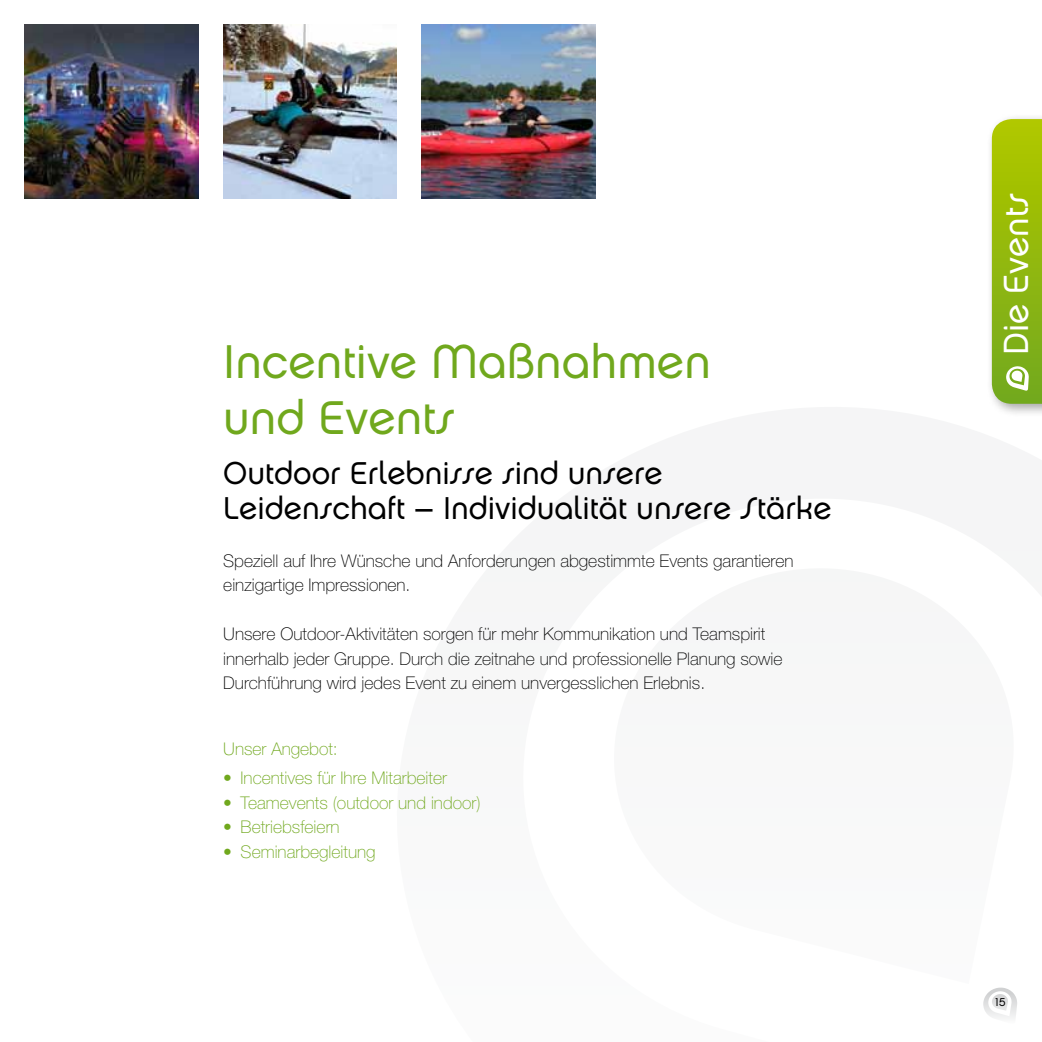
<style>
.page{position:relative;width:1042px;height:1042px;background:#fff}
.page>*{position:absolute;margin:0;border:0;box-sizing:border-box;transform-origin:0 0}
.t1{font:47.25px/56px "Chalet London Nineteen Seventy";color:#70a81d}
.t2{font:34.82px "Chalet London Nineteen Seventy";color:#fff}
.t3{font:31.5px/35px "Chalet London Nineteen Seventy";color:#000}
.t4{font:100 17.5px/24.5px "Helvetica Neue LT Std";color:#000}
.t5{font:100 17.5px "Helvetica Neue LT Std";color:#70a81d}
.t6{font:11.38px "Chalet London Nineteen Seventy";color:#000}
</style>
<div class="page">
<div style="left:986px;top:113px;width:56px;height:304px;background:#000;opacity:.35"></div>
<svg style="left:992px;top:119px;width:50px;height:285px;background:#95ba14"></svg>
<img style="left:25px;top:25px;width:173px;height:173px">
<img style="left:422px;top:25px;width:173px;height:173px">
<img style="left:223px;top:25px;width:174px;height:173px">
<svg style="left:983px;top:987px;width:34px;height:31px"></svg>
<h1 class="t1" style="left:223px;top:334px;width:489px">Incentive Maßnahmen und Events</h1>
<h3 class="t3" style="left:223px;top:456px;width:610px">Outdoor Erlebnisse sind unsere<br>Leidenschaft – Individualität unsere Stärke</h3>
<p class="t4" style="left:223px;top:548px;width:572px">Speziell auf Ihre Wünsche und Anforderungen abgestimmte Events garantieren einzigartige Impressionen.</p>
<p class="t4" style="left:223px;top:622px;width:561px">Unsere Outdoor-Aktivitäten sorgen für mehr Kommunikation und Teamspirit innerhalb jeder Gruppe. Durch die zeitnahe und professionelle Planung sowie<br>Durchführung wird jedes Event zu einem unvergesslichen Erlebnis.</p>
<p class="t5" style="left:223px;top:738px;width:116px">Unser Angebot:</p>
<p class="t5" style="left:223px;top:768px;width:225px">• Incentives für Ihre Mitarbeiter</p>
<p class="t5" style="left:223px;top:792px;width:259px">• Teamevents (outdoor und indoor)</p>
<p class="t5" style="left:223px;top:817px;width:118px">• Betriebsfeiern</p>
<p class="t5" style="left:223px;top:841px;width:154px">• Seminarbegleitung</p>
<h2 class="t2" style="left:995px;top:355px;width:163px;rotate:-90deg">Die Events</h2>
<p class="t6" style="left:995px;top:995px;width:12px">15</p>
</div>
